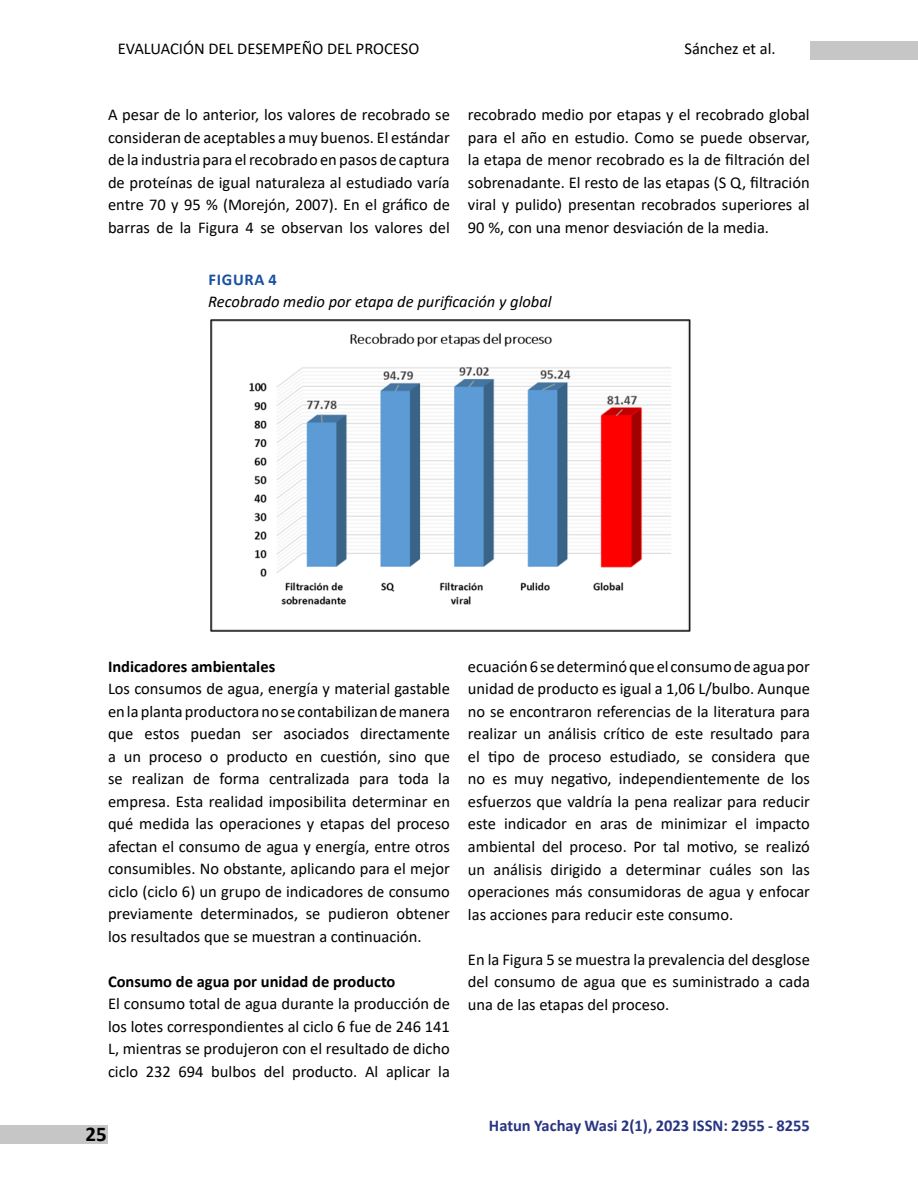
<style>
.page{position:relative;width:918px;height:1188px;background:#fff}
.page>*{position:absolute;margin:0;border:0;box-sizing:border-box;transform-origin:0 0}
.t1{font:700 21px "Calibri";color:#000}
.t2{font:16.5px/22.5px "Calibri";color:#000;text-align:justify}
.t3{font:700 16.5px "Calibri";color:#000}
.t4{font:italic 16.5px "Calibri";color:#000}
.t5{font:700 16.5px "Calibri";color:#283583}
.t6{font:700 16.5px "Calibri";letter-spacing:.04em;color:#19519f}
</style>
<div class="page">
<div style="left:0;top:1125px;width:108px;height:19px;background:#c6c6c6"></div>
<div style="left:810px;top:41px;width:108px;height:19px;background:#c6c6c6"></div>
<img style="left:210px;top:319px;width:481px;height:313px">
<p class="t2" style="left:118px;top:36px;width:303px">EVALUACIÓN DEL DESEMPEÑO DEL PROCESO</p>
<p class="t2" style="left:684px;top:36px;width:93px">Sánchez et al.</p>
<p class="t2" style="left:108px;top:103px;width:343px">A pesar de lo anterior, los valores de recobrado se consideran de aceptables a muy buenos. El estándar de la industria para el recobrado en pasos de captura de proteínas de igual naturaleza al estudiado varía entre 70 y 95 % (Morejón, 2007). En el gráfico de barras de la Figura 4 se observan los valores del</p>
<p class="t2" style="left:468px;top:103px;width:343px">recobrado medio por etapas y el recobrado global para el año en estudio. Como se puede observar, la etapa de menor recobrado es la de filtración del sobrenadante. El resto de las etapas (S Q, filtración viral y pulido) presentan recobrados superiores al 90 %, con una menor desviación de la media.</p>
<p class="t6" style="left:209px;top:267px;width:70px">FIGURA 4</p>
<p class="t4" style="left:208px;top:290px;width:345px">Recobrado medio por etapa de purificación y global</p>
<p class="t3" style="left:108px;top:655px;width:169px">Indicadores ambientales</p>
<p class="t2" style="left:108px;top:677px;width:344px">Los consumos de agua, energía y material gastable en la planta productora no se contabilizan de manera que estos puedan ser asociados directamente a un proceso o producto en cuestión, sino que se realizan de forma centralizada para toda la empresa. Esta realidad imposibilita determinar en qué medida las operaciones y etapas del proceso afectan el consumo de agua y energía, entre otros consumibles. No obstante, aplicando para el mejor ciclo (ciclo 6) un grupo de indicadores de consumo previamente determinados, se pudieron obtener los resultados que se muestran a continuación.</p>
<p class="t3" style="left:108px;top:970px;width:289px">Consumo de agua por unidad de producto</p>
<p class="t2" style="left:108px;top:992px;width:344px">El consumo total de agua durante la producción de los lotes correspondientes al ciclo 6 fue de 246 141<br>L, mientras se produjeron con el resultado de dicho ciclo 232 694 bulbos del producto. Al aplicar la</p>
<p class="t1" style="left:86px;top:1119px;width:23px">25</p>
<p class="t2" style="left:468px;top:655px;width:344px">ecuación 6 se determinó que el consumo de agua por unidad de producto es igual a 1,06 L/bulbo. Aunque no se encontraron referencias de la literatura para realizar un análisis crítico de este resultado para el tipo de proceso estudiado, se considera que no es muy negativo, independientemente de los esfuerzos que valdría la pena realizar para reducir este indicador en aras de minimizar el impacto ambiental del proceso. Por tal motivo, se realizó un análisis dirigido a determinar cuáles son las operaciones más consumidoras de agua y enfocar las acciones para reducir este consumo.</p>
<p class="t2" style="left:468px;top:947px;width:343px">En la Figura 5 se muestra la prevalencia del desglose del consumo de agua que es suministrado a cada una de las etapas del proceso.</p>
<p class="t5" style="left:489px;top:1114px;width:323px">Hatun Yachay Wasi 2(1), 2023 ISSN: 2955 - 8255</p>
</div>
